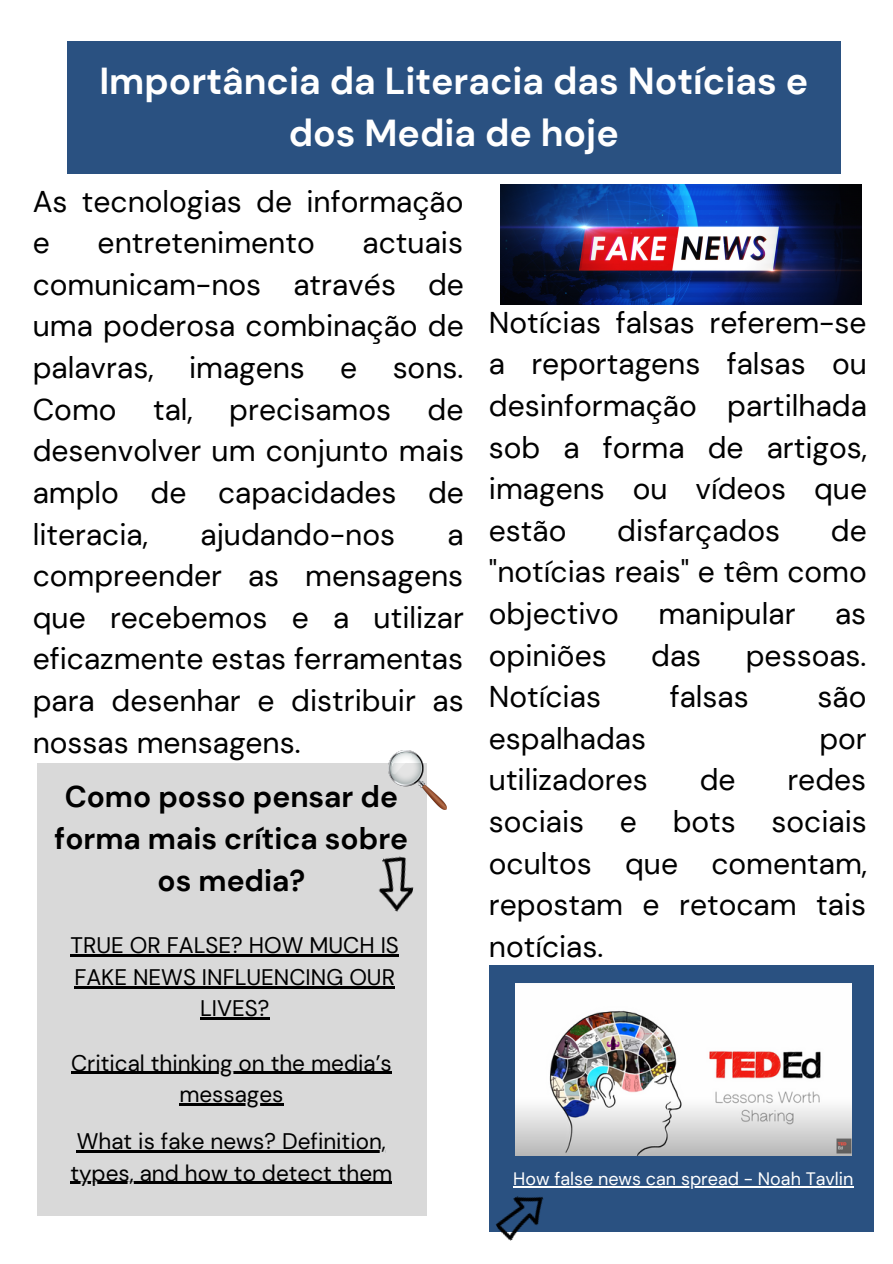
<style>
.page{position:relative;width:893px;height:1264px;background:#fff}
.page>*{position:absolute;margin:0;border:0;box-sizing:border-box;transform-origin:0 0}
.t1{font:700 37.5px/51.8px "DM Sans";color:#fff;text-align:center}
.t2{font:30px/41.5px "DM Sans";color:#000;text-align:justify}
.t3{font:700 30px/41.5px "DM Sans";color:#000;text-align:center}
.t4{font:22.5px/31.5px "DM Sans";color:#000;text-align:center}
.t5{font:18px "DM Sans";color:#fff}
</style>
<div class="page">
<img style="left:501px;top:184px;width:360px;height:120px">
<div style="left:67px;top:41px;width:773px;height:133px;background:#2a5181"></div>
<div style="left:489px;top:965px;width:384px;height:266px;background:#2a5181"></div>
<img style="left:489px;top:1187px;width:64px;height:54px">
<img style="left:516px;top:983px;width:335px;height:172px">
<div style="left:37px;top:763px;width:389px;height:452px;background:#d9d9d9"></div>
<img style="left:388px;top:750px;width:58px;height:59px">
<img style="left:378px;top:856px;width:36px;height:56px">
<hr style="left:513px;top:1186px;width:340px;height:1px;background:#fff">
<hr style="left:71px;top:1071px;width:320px;height:2px;background:#000">
<hr style="left:179px;top:1103px;width:104px;height:2px;background:#000">
<hr style="left:70px;top:954px;width:329px;height:2px;background:#000">
<hr style="left:74px;top:985px;width:321px;height:3px;background:#000">
<hr style="left:200px;top:1017px;width:69px;height:2px;background:#000">
<hr style="left:77px;top:1150px;width:309px;height:2px;background:#000">
<hr style="left:70px;top:1181px;width:322px;height:2px;background:#000">
<p class="t1" style="left:99px;top:55px;width:710px">Importância da Literacia das Notícias e dos Media de hoje</p>
<p class="t2" style="left:33px;top:181px;width:432px">As tecnologias de informação e</p>
<p class="t2" style="left:33px;top:222px;width:433px;text-indent:330px">actuais comunicam-nos através de uma poderosa combinação de palavras, imagens e sons.<br>Como tal, precisamos de desenvolver um conjunto mais amplo de capacidades de literacia,</p>
<p class="t2" style="left:98px;top:222px;width:218px">entretenimento</p>
<p class="t2" style="left:489px;top:302px;width:380px">Notícias falsas referem-se a reportagens falsas ou desinformação partilhada sob a forma de artigos, imagens ou vídeos que estão</p>
<p class="t2" style="left:489px;top:509px;width:379px;text-indent:342px">de "notícias reais" e têm como objectivo</p>
<p class="t2" style="left:617px;top:509px;width:164px">disfarçados</p>
<p class="t2" style="left:200px;top:513px;width:196px">ajudando-nos</p>
<p class="t2" style="left:33px;top:513px;width:433px;text-indent:415px">a compreender as mensagens que recebemos e a utilizar eficazmente estas ferramentas para desenhar e distribuir as nossas mensagens.</p>
<p class="t2" style="left:658px;top:593px;width:139px">manipular</p>
<p class="t2" style="left:834px;top:593px;width:33px">as</p>
<p class="t2" style="left:489px;top:634px;width:119px">opiniões</p>
<p class="t2" style="left:651px;top:634px;width:52px">das</p>
<p class="t2" style="left:745px;top:634px;width:122px">pessoas.</p>
<p class="t2" style="left:489px;top:676px;width:114px">Notícias</p>
<p class="t2" style="left:669px;top:676px;width:81px">falsas</p>
<p class="t2" style="left:817px;top:676px;width:50px">são</p>
<p class="t2" style="left:489px;top:717px;width:159px">espalhadas</p>
<p class="t2" style="left:819px;top:717px;width:49px">por</p>
<p class="t2" style="left:489px;top:759px;width:160px">utilizadores</p>
<p class="t2" style="left:699px;top:759px;width:37px">de</p>
<p class="t2" style="left:489px;top:759px;width:380px;text-indent:298px">redes sociais e bots sociais ocultos que comentam, repostam e retocam tais notícias.</p>
<p class="t3" style="left:55px;top:776px;width:355px">Como posso pensar de forma mais crítica sobre os media?</p>
<p class="t4" style="left:70px;top:929px;width:330px">TRUE OR FALSE? HOW MUCH IS<br>FAKE NEWS INFLUENCING OUR<br>LIVES?</p>
<p class="t4" style="left:71px;top:1047px;width:322px">Critical thinking on the media’s messages</p>
<p class="t4" style="left:70px;top:1125px;width:323px;text-align:left">What is fake news? Definition, types, and how to detect them</p>
<p class="t5" style="left:513px;top:1167px;width:342px">How false news can spread - Noah Tavlin</p>
</div>
